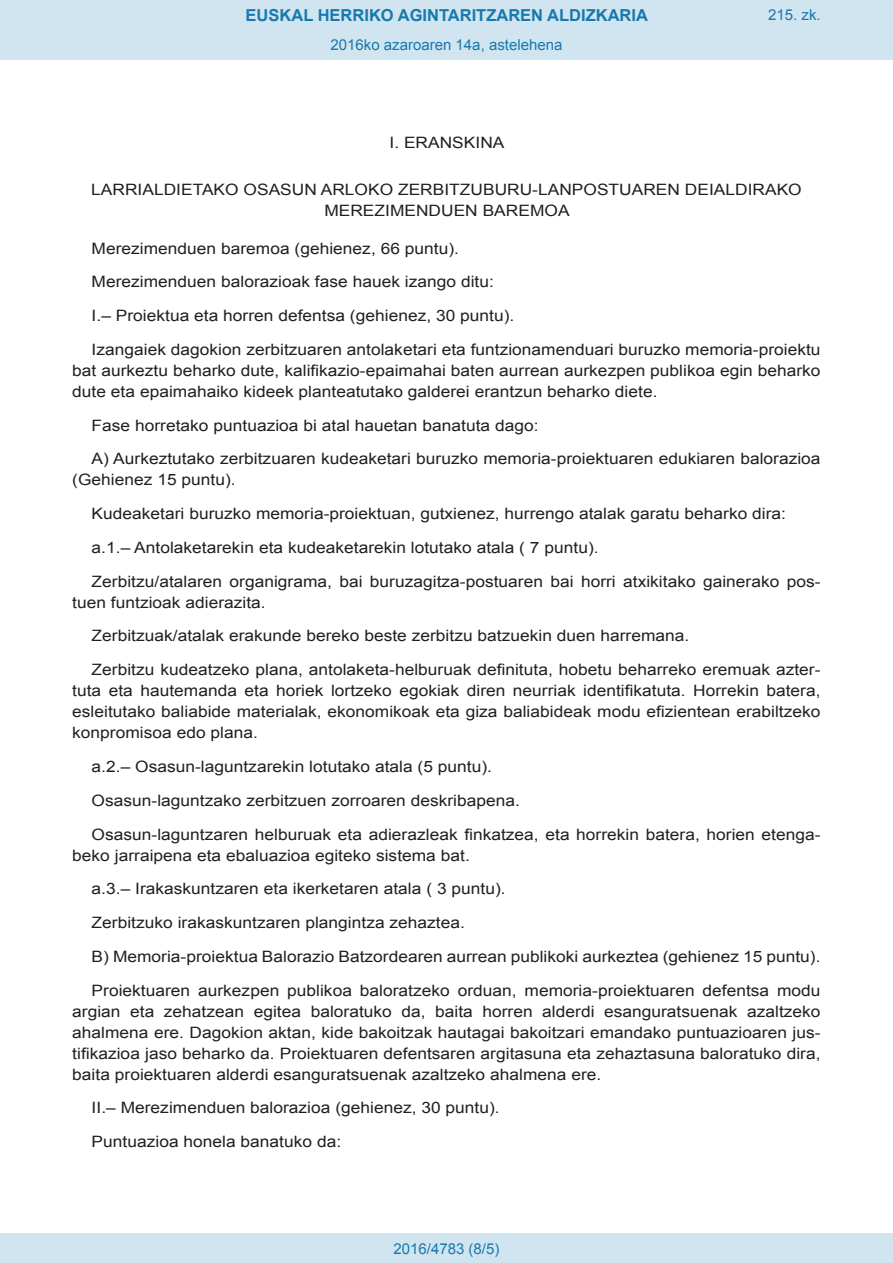
<style>
.page{position:relative;width:893px;height:1263px;background:#fff}
.page>*{position:absolute;margin:0;border:0;box-sizing:border-box;transform-origin:0 0}
.t1{font:700 16.5px "Arial";color:#1879ad}
.BOPVDetalle{font:15.6px/21px "Arial";color:#231f20;text-align:justify;scale:1.11 1}
.BOPVClave{font:15.6px/21px "Arial";color:#231f20;text-align:center;scale:1.11 1}
.Paginacion_Centro{font:15px "Arial";color:#1879ad}
</style>
<div class="page">
<div style="left:0;top:0;width:893px;height:60px;background:#d0e5f0"></div>
<div style="left:0;top:1233px;width:893px;height:30px;background:#d0e5f0"></div>
<p class="t1" style="left:246px;top:4px;width:404px">EUSKAL HERRIKO AGINTARITZAREN ALDIZKARIA</p>
<p class="Paginacion_Centro" style="left:331px;top:35px;width:233px">2016ko azaroaren 14a, astelehena</p>
<p class="Paginacion_Centro" style="left:768px;top:5px;width:54px">215. zk.</p>
<p class="BOPVClave" style="left:389px;top:132px;width:105px">I. ERANSKINA</p>
<p class="BOPVClave" style="left:91px;top:179px;width:642px">LARRIALDIETAKO OSASUN ARLOKO ZERBITZUBURU-LANPOSTUAREN DEIALDIRAKO<br>MEREZIMENDUEN BAREMOA</p>
<p class="BOPVDetalle" style="left:92px;top:238px;width:332px">Merezimenduen baremoa (gehienez, 66 puntu).</p>
<p class="BOPVDetalle" style="left:92px;top:272px;width:364px">Merezimenduen balorazioak fase hauek izango ditu:</p>
<p class="BOPVDetalle" style="left:92px;top:305px;width:382px">I.– Proiektua eta horren defentsa (gehienez, 30 puntu).</p>
<p class="BOPVDetalle" style="left:72px;top:339px;width:676px;text-indent:19px">Izangaiek dagokion zerbitzuaren antolaketari eta funtzionamenduari buruzko memoria-proiektu bat aurkeztu beharko dute, kalifikazio-epaimahai baten aurrean aurkezpen publikoa egin beharko dute eta epaimahaiko kideek planteatutako galderei erantzun beharko diete.</p>
<p class="BOPVDetalle" style="left:92px;top:415px;width:404px">Fase horretako puntuazioa bi atal hauetan banatuta dago:</p>
<p class="BOPVDetalle" style="left:72px;top:449px;width:676px;text-indent:19px">A) Aurkeztutako zerbitzuaren kudeaketari buruzko memoria-proiektuaren edukiaren balorazioa (Gehienez 15 puntu).</p>
<p class="BOPVDetalle" style="left:92px;top:503px;width:627px">Kudeaketari buruzko memoria-proiektuan, gutxienez, hurrengo atalak garatu beharko dira:</p>
<p class="BOPVDetalle" style="left:92px;top:537px;width:458px">a.1.– Antolaketarekin eta kudeaketarekin lotutako atala ( 7 puntu).</p>
<p class="BOPVDetalle" style="left:72px;top:571px;width:676px;text-indent:19px">Zerbitzu/atalaren organigrama, bai buruzagitza-postuaren bai horri atxikitako gainerako pos&shy;tuen funtzioak adierazita.</p>
<p class="BOPVDetalle" style="left:92px;top:626px;width:540px">Zerbitzuak/atalak erakunde bereko beste zerbitzu batzuekin duen harremana.</p>
<p class="BOPVDetalle" style="left:72px;top:659px;width:676px;text-indent:19px">Zerbitzu kudeatzeko plana, antolaketa-helburuak definituta, hobetu beharreko eremuak azter&shy;tuta eta hautemanda eta horiek lortzeko egokiak diren neurriak identifikatuta. Horrekin batera, esleitutako baliabide materialak, ekonomikoak eta giza baliabideak modu efizientean erabiltzeko konpromisoa edo plana.</p>
<p class="BOPVDetalle" style="left:92px;top:756px;width:362px">a.2.– Osasun-laguntzarekin lotutako atala (5 puntu).</p>
<p class="BOPVDetalle" style="left:92px;top:790px;width:387px">Osasun-laguntzako zerbitzuen zorroaren deskribapena.</p>
<p class="BOPVDetalle" style="left:72px;top:824px;width:676px;text-indent:19px">Osasun-laguntzaren helburuak eta adierazleak finkatzea, eta horrekin batera, horien etenga&shy;beko jarraipena eta ebaluazioa egiteko sistema bat.</p>
<p class="BOPVDetalle" style="left:92px;top:878px;width:375px">a.3.– Irakaskuntzaren eta ikerketaren atala ( 3 puntu).</p>
<p class="BOPVDetalle" style="left:92px;top:912px;width:338px">Zerbitzuko irakaskuntzaren plangintza zehaztea.</p>
<p class="BOPVDetalle" style="left:92px;top:946px;width:658px">B) Memoria-proiektua Balorazio Batzordearen aurrean publikoki aurkeztea (gehienez 15 puntu).</p>
<p class="BOPVDetalle" style="left:72px;top:980px;width:676px;text-indent:19px">Proiektuaren aurkezpen publikoa baloratzeko orduan, memoria-proiektuaren defentsa modu argian eta zehatzean egitea baloratuko da, baita horren alderdi esanguratsuenak azaltzeko ahalmena ere. Dagokion aktan, kide bakoitzak hautagai bakoitzari emandako puntuazioaren jus&shy;tifikazioa jaso beharko da. Proiektuaren defentsaren argitasuna eta zehaztasuna baloratuko dira, baita proiektuaren alderdi esanguratsuenak azaltzeko ahalmena ere.</p>
<p class="BOPVDetalle" style="left:92px;top:1097px;width:369px">II.– Merezimenduen balorazioa (gehienez, 30 puntu).</p>
<p class="BOPVDetalle" style="left:92px;top:1131px;width:226px">Puntuazioa honela banatuko da:</p>
<p class="Paginacion_Centro" style="left:393px;top:1238px;width:107px">2016/4783 (8/5)</p>
</div>
